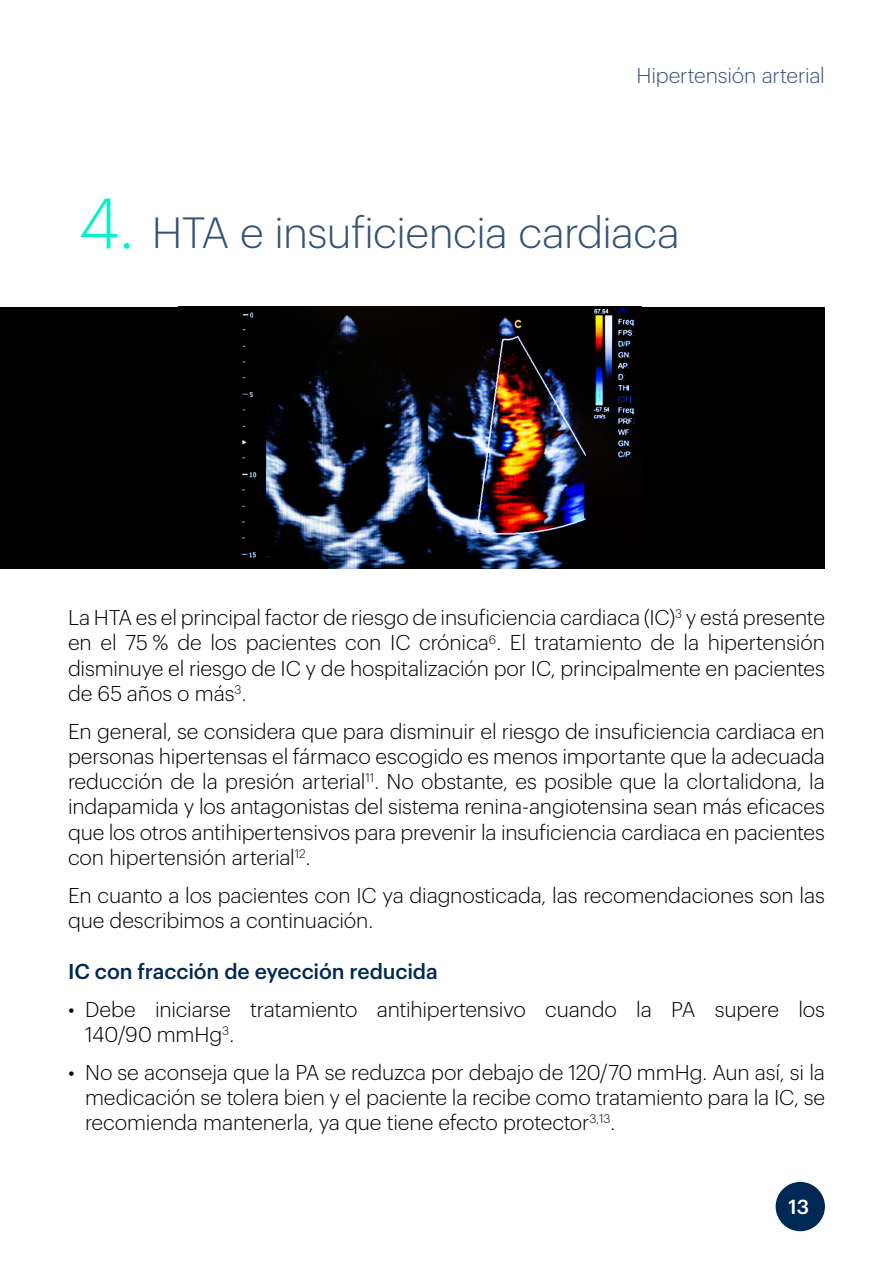
<style>
.page{position:relative;width:893px;height:1263px;background:#fff}
.page>*{position:absolute;margin:0;border:0;box-sizing:border-box;transform-origin:0 0}
.t1{font:300 42.75px "Graphik";letter-spacing:-.01em;color:#335377}
.t2{font:300 21px/25.2px "Graphik";letter-spacing:-.005em;color:#000;text-align:justify}
.t3{font:500 21px "Graphik";letter-spacing:-.005em;color:#002855}
.t4{font:300 21px "Graphik";letter-spacing:-.005em;color:#335377}
.t5{font:500 19.95px "Graphik";color:#fff}
.s1{font-size:69.75px;color:#00f5ca}
</style>
<div class="page">
<div style="left:776px;top:1182px;width:49px;height:49px;background:#002855;border-radius:50%"></div>
<div style="left:0;top:307px;width:825px;height:261px;background:#000"></div>
<img style="left:241px;top:307px;width:394px;height:261px">
<p class="t4" style="left:636px;top:60px;width:190px">Hipertensión arterial</p>
<h1 class="t1" style="left:79px;top:202px;width:603px"><span class="s1">4.</span> HTA e insuficiencia cardiaca</h1>
<p class="t2" style="left:68px;top:603px;width:758px">La HTA es el principal factor de riesgo de insuficiencia cardiaca (IC)<sup>3</sup> y está presente en el 75 % de los pacientes con IC crónica<sup>6</sup>. El tratamiento de la hipertensión disminuye el riesgo de IC y de hospitalización por IC, principalmente en pacientes de 65 años o más<sup>3</sup>.</p>
<p class="t2" style="left:68px;top:717px;width:758px">En general, se considera que para disminuir el riesgo de insuficiencia cardiaca en personas hipertensas el fármaco escogido es menos importante que la adecuada reducción de la presión arterial<sup>11</sup>. No obstante, es posible que la clortalidona, la indapamida y los antagonistas del sistema renina-angiotensina sean más eficaces que los otros antihipertensivos para prevenir la insuficiencia cardiaca en pacientes con hipertensión arterial<sup>12</sup>.</p>
<p class="t2" style="left:68px;top:881px;width:758px">En cuanto a los pacientes con IC ya diagnosticada, las recomendaciones son las que describimos a continuación.</p>
<p class="t3" style="left:68px;top:955px;width:371px">IC con fracción de eyección reducida</p>
<p class="t2" style="left:85px;top:995px;width:741px;text-indent:-17px">• Debe iniciarse tratamiento antihipertensivo cuando la PA supere los<br>140/90 mmHg<sup>3</sup>.</p>
<p class="t2" style="left:85px;top:1058px;width:741px;text-indent:-17px">• No se aconseja que la PA se reduzca por debajo de 120/70 mmHg. Aun así, si la medicación se tolera bien y el paciente la recibe como tratamiento para la IC, se recomienda mantenerla, ya que tiene efecto protector<sup>3,13</sup>.</p>
<p class="t5" style="left:788px;top:1191px;width:22px">13</p>
</div>
